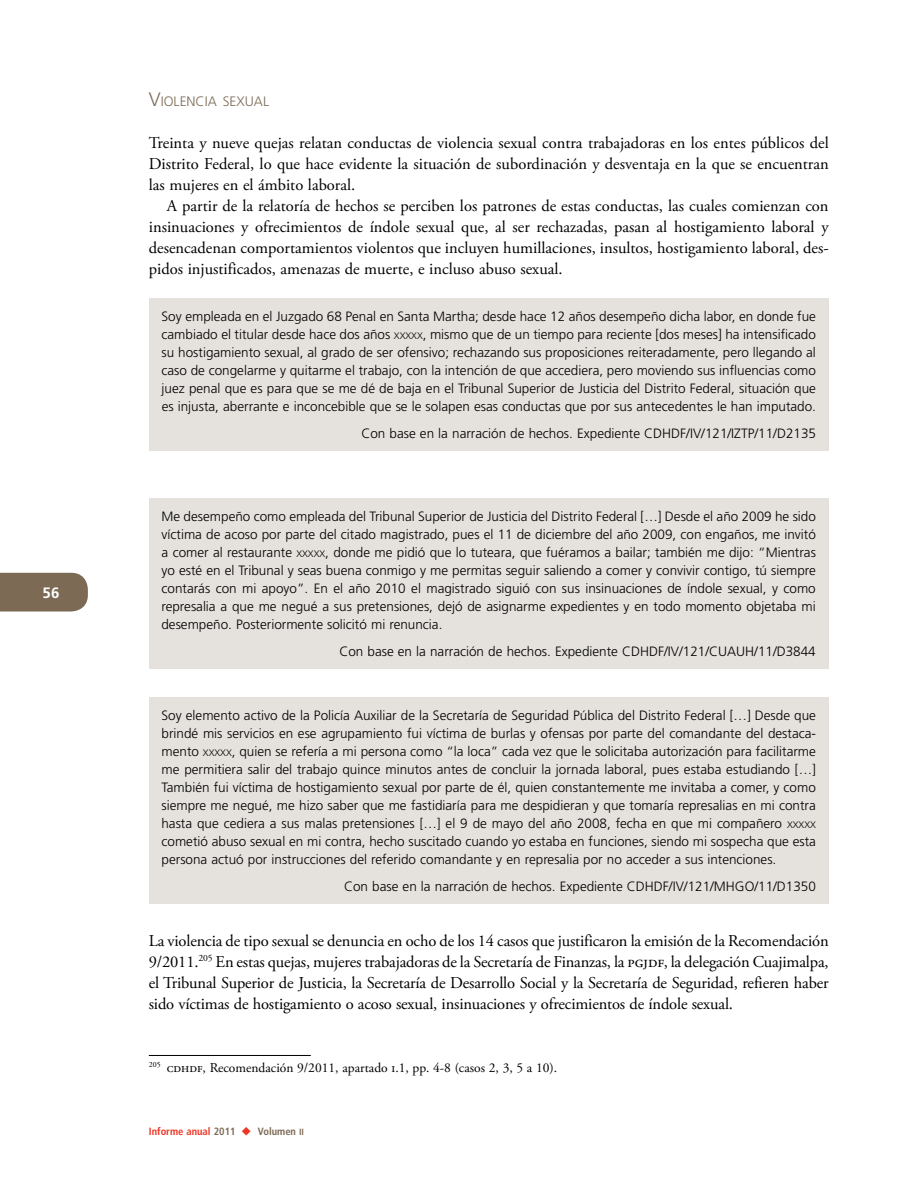
<style>
.page{position:relative;width:918px;height:1188px;background:#fff}
.page>*{position:absolute;margin:0;border:0;box-sizing:border-box;transform-origin:0 0}
.t1{font:16.5px/21px "Adobe Garamond Pro";letter-spacing:-.01em;color:#000;text-align:justify}
.t2{font:700 15px "Frutiger LT Std";color:#fff}
.t3{font:300 13.65px "Frutiger LT Std";color:#7c6a55}
.t4{font:300 13.5px/18px "Frutiger LT Std";color:#000;text-align:justify}
.t5{font:13.5px "Adobe Garamond Pro";color:#000}
.t6{font:700 condensed 10.5px "Frutiger LT Std";color:#ee3524}
.s1{font-size:19.5px}
.s2{font-size:9.45px}
.s3{color:#7c6a55}
.s4{font-size:9px;color:#7c6a55}
</style>
<div class="page">
<div style="left:0;top:573px;width:88px;height:39px;background:#7c6a55"></div>
<div style="left:149px;top:299px;width:680px;height:152px;background:#e5e1dd"></div>
<div style="left:149px;top:498px;width:680px;height:171px;background:#e5e1dd"></div>
<div style="left:149px;top:697px;width:680px;height:207px;background:#e5e1dd"></div>
<hr style="left:149px;top:1055px;width:162px;height:1px;background:#000">
<p class="t2" style="left:43px;top:584px;width:18px">56</p>
<p class="t3" style="left:149px;top:94px;width:122px"><span class="s1">V</span>IOLENCIA SEXUAL</p>
<p class="t1" style="left:149px;top:133px;width:681px">Treinta y nueve quejas relatan conductas de violencia sexual contra trabajadoras en los entes públicos del Distrito Federal, lo que hace evidente la situación de subordinación y desventaja en la que se encuentran las mujeres en el ámbito laboral.</p>
<p class="t1" style="left:149px;top:196px;width:681px;text-indent:18px">A partir de la relatoría de hechos se perciben los patrones de estas conductas, las cuales comienzan con insinuaciones y ofrecimientos de índole sexual que, al ser rechazadas, pasan al hostigamiento laboral y desencadenan comportamientos violentos que incluyen humillaciones, insultos, hostigamiento laboral, des&shy;pidos injustificados, amenazas de muerte, e incluso abuso sexual.</p>
<p class="t4" style="left:162px;top:308px;width:656px">Soy empleada en el Juzgado 68 Penal en Santa Martha; desde hace 12 años desempeño dicha labor, en donde fue cambiado el titular desde hace dos años <span class="s2">XXXXX</span>, mismo que de un tiempo para reciente [dos meses] ha intensificado su hostigamiento sexual, al grado de ser ofensivo; rechazando sus proposiciones reiteradamente, pero llegando al caso de congelarme y quitarme el trabajo, con la intención de que accediera, pero moviendo sus influencias como juez penal que es para que se me dé de baja en el Tribunal Superior de Justicia del Distrito Federal, situación que es injusta, aberrante e inconcebible que se le solapen esas conductas que por sus antecedentes le han imputado.</p>
<p class="t4" style="left:361px;top:425px;width:456px">Con base en la narración de hechos. Expediente CDHDF/IV/121/IZTP/11/D2135</p>
<p class="t4" style="left:161px;top:507px;width:656px">Me desempeño como empleada del Tribunal Superior de Justicia del Distrito Federal […] Desde el año 2009 he sido víctima de acoso por parte del citado magistrado, pues el 11 de diciembre del año 2009, con engaños, me invitó a comer al restaurante <span class="s2">XXXXX</span>, donde me pidió que lo tuteara, que fuéramos a bailar; también me dijo: “Mientras yo esté en el Tribunal y seas buena conmigo y me permitas seguir saliendo a comer y convivir contigo, tú siempre contarás con mi apoyo”. En el año 2010 el magistrado siguió con sus insinuaciones de índole sexual, y como represalia a que me negué a sus pretensiones, dejó de asignarme expedientes y en todo momento objetaba mi desempeño. Posteriormente solicitó mi renuncia.</p>
<p class="t4" style="left:339px;top:642px;width:478px">Con base en la narración de hechos. Expediente CDHDF/IV/121/CUAUH/11/D3844</p>
<p class="t4" style="left:161px;top:707px;width:656px">Soy elemento activo de la Policía Auxiliar de la Secretaría de Seguridad Pública del Distrito Federal […] Desde que brindé mis servicios en ese agrupamiento fui víctima de burlas y ofensas por parte del comandante del destaca&shy;mento <span class="s2">XXXXX</span>, quien se refería a mi persona como “la loca” cada vez que le solicitaba autorización para facilitarme me permitiera salir del trabajo quince minutos antes de concluir la jornada laboral, pues estaba estudiando […] También fui víctima de hostigamiento sexual por parte de él, quien constantemente me invitaba a comer, y como siempre me negué, me hizo saber que me fastidiaría para me despidieran y que tomaría represalias en mi contra hasta que cediera a sus malas pretensiones […] el 9 de mayo del año 2008, fecha en que mi compañero <span class="s2">XXXXX </span>cometió abuso sexual en mi contra, hecho suscitado cuando yo estaba en funciones, siendo mi sospecha que esta persona actuó por instrucciones del referido comandante y en represalia por no acceder a sus intenciones.</p>
<p class="t4" style="left:344px;top:878px;width:473px">Con base en la narración de hechos. Expediente CDHDF/IV/121/MHGO/11/D1350</p>
<p class="t1" style="left:149px;top:931px;width:681px">La violencia de tipo sexual se denuncia en ocho de los 14 casos que justificaron la emisión de la Recomendación 9/2011.<sup>205</sup> En estas quejas, mujeres trabajadoras de la Secretaría de Finanzas, la pgjdf, la delegación Cuajimalpa, el Tribunal Superior de Justicia, la Secretaría de Desarrollo Social y la Secretaría de Seguridad, refieren haber sido víctimas de hostigamiento o acoso sexual, insinuaciones y ofrecimientos de índole sexual.</p>
<p class="t5" style="left:149px;top:1060px;width:410px"><sup>205</sup> cdhdf, Recomendación 9/2011, apartado i.1, pp. 4-8 (casos 2, 3, 5 a 10).</p>
<p class="t6" style="left:149px;top:1125px;width:157px">Informe anual <span class="s3">2011</span> ◆ <span class="s3">Volumen</span> <span class="s4">II</span></p>
</div>
